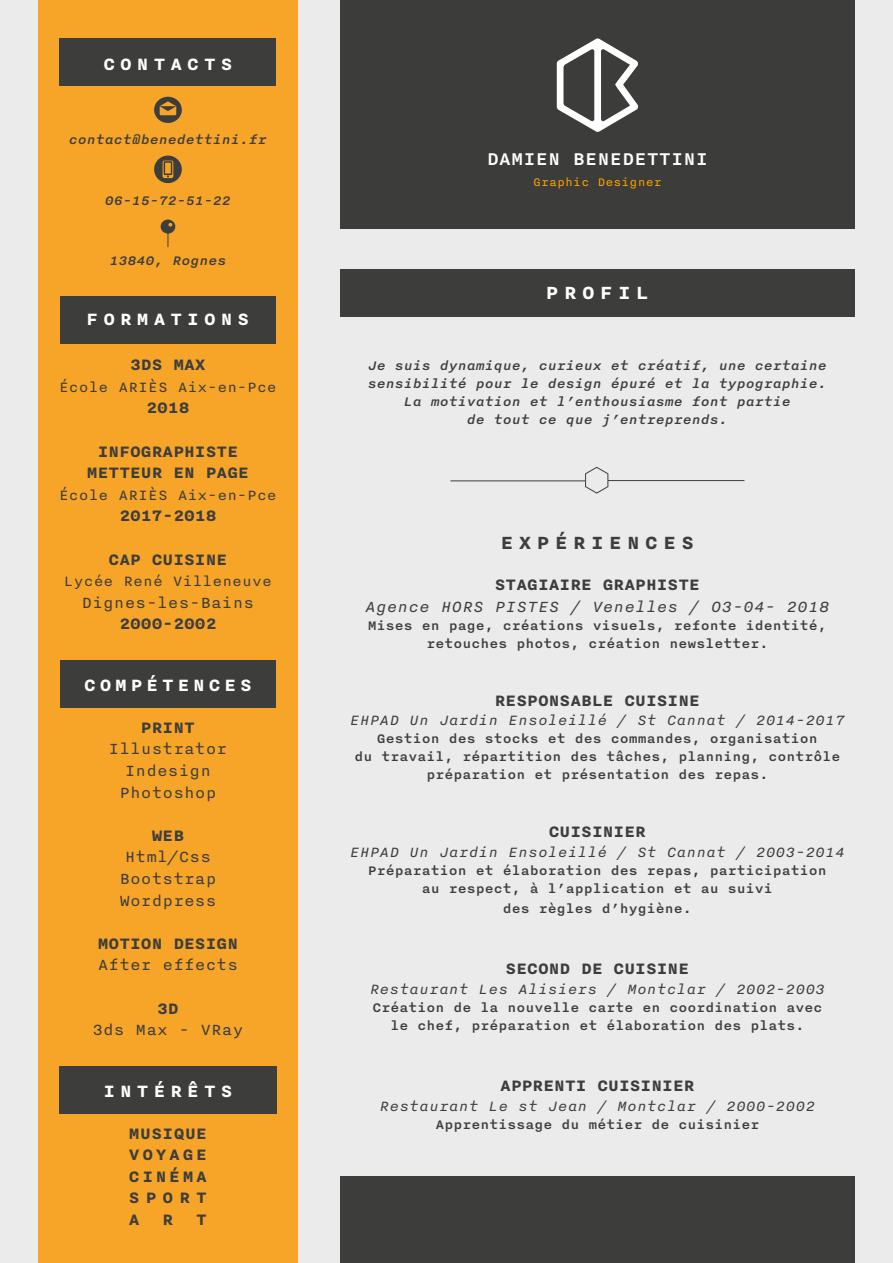
<style>
.page{position:relative;width:893px;height:1263px;background:#ebebeb}
.page>*{position:absolute;margin:0;border:0;box-sizing:border-box;transform-origin:0 0}
.t1{font:700 21px "Nitti";letter-spacing:.26em;color:#3d3d3c}
.t2{font:700 21px "Nitti";letter-spacing:.26em;color:#fff}
.t3{font:500 20.55px "Nitti";color:#fff}
.t4{font:700 19.5px "Nitti";letter-spacing:.26em;color:#fff}
.t5{font:700 19.5px "Nitti";letter-spacing:.2em;color:#fff}
.t6{font:700 18px "Nitti";color:#3d3d3c}
.t7{font:18px "Nitti";color:#3d3d3c}
.t8{font:italic 18px "Nitti";color:#3d3d3c}
.t9{font:700 18px "Nitti";letter-spacing:.025em;color:#3d3d3c}
.t10{font:italic 16.5px "Nitti";color:#3d3d3c}
.t11{font:16.5px "Nitti";color:#3d3d3c}
.t12{font:500 15px/18px "Nitti";color:#3d3d3c;text-align:center}
.t13{font:italic 500 15px/18px "Nitti";color:#3d3d3c;text-align:center}
.t14{font:13.35px "Nitti";color:#f7a400}
</style>
<div class="page">
<div style="left:340px;top:0;width:515px;height:228px;background:#3c3c3b"></div>
<div style="left:38px;top:0;width:260px;height:1263px;background:#f7a528"></div>
<svg style="left:557px;top:39px;width:82px;height:93px"></svg>
<svg style="left:161px;top:220px;width:14px;height:27px"></svg>
<svg style="left:154px;top:97px;width:28px;height:26px"></svg>
<svg style="left:154px;top:156px;width:28px;height:27px"></svg>
<div style="left:60px;top:38px;width:216px;height:48px;background:#3d3d3c"></div>
<div style="left:60px;top:296px;width:216px;height:48px;background:#3d3d3c"></div>
<div style="left:60px;top:660px;width:216px;height:48px;background:#3d3d3c"></div>
<div style="left:59px;top:1066px;width:218px;height:48px;background:#3d3d3c"></div>
<div style="left:340px;top:269px;width:515px;height:48px;background:#3d3d3c"></div>
<hr style="left:608px;top:480px;width:136px;height:1px;background:#3d3d3c">
<hr style="left:450px;top:480px;width:135px;height:1px;background:#3d3d3c">
<svg style="left:584px;top:466px;width:25px;height:28px"></svg>
<div style="left:340px;top:1176px;width:515px;height:87px;background:#3d3d3c"></div>
<p class="t4" style="left:103px;top:52px;width:131px">CONTACTS</p>
<p class="t13" style="left:69px;top:130px;width:200px">contact@benedettini.fr</p>
<p class="t13" style="left:105px;top:191px;width:127px">06-15-72-51-22</p>
<p class="t13" style="left:109px;top:251px;width:118px">13840, Rognes</p>
<p class="t4" style="left:87px;top:308px;width:164px">FORMATIONS</p>
<p class="t6" style="left:130px;top:354px;width:77px">3DS MAX</p>
<p class="t11" style="left:59px;top:377px;width:219px">École ARIÈS Aix-en-Pce</p>
<p class="t6" style="left:146px;top:397px;width:45px">2018</p>
<p class="t6" style="left:98px;top:440px;width:142px">INFOGRAPHISTE</p>
<p class="t6" style="left:87px;top:462px;width:164px">METTEUR EN PAGE</p>
<p class="t11" style="left:59px;top:485px;width:219px">École ARIÈS Aix-en-Pce</p>
<p class="t6" style="left:119px;top:505px;width:99px">2017-2018</p>
<p class="t6" style="left:109px;top:548px;width:120px">CAP CUISINE</p>
<p class="t11" style="left:64px;top:572px;width:209px">Lycée René Villeneuve</p>
<p class="t7" style="left:82px;top:592px;width:174px">Dignes-les-Bains</p>
<p class="t6" style="left:119px;top:613px;width:99px">2000-2002</p>
<p class="t5" style="left:84px;top:673px;width:169px">COMPÉTENCES</p>
<p class="t6" style="left:141px;top:717px;width:55px">PRINT</p>
<p class="t7" style="left:109px;top:739px;width:120px">Illustrator</p>
<p class="t7" style="left:125px;top:760px;width:88px">Indesign</p>
<p class="t7" style="left:119px;top:782px;width:99px">Photoshop</p>
<p class="t6" style="left:152px;top:825px;width:34px">WEB</p>
<p class="t7" style="left:125px;top:847px;width:88px">Html/Css</p>
<p class="t7" style="left:119px;top:868px;width:99px">Bootstrap</p>
<p class="t7" style="left:119px;top:890px;width:99px">Wordpress</p>
<p class="t6" style="left:98px;top:933px;width:142px">MOTION DESIGN</p>
<p class="t7" style="left:98px;top:955px;width:142px">After effects</p>
<p class="t6" style="left:157px;top:997px;width:23px">3D</p>
<p class="t7" style="left:92px;top:1019px;width:153px">3ds Max - VRay</p>
<p class="t4" style="left:103px;top:1079px;width:131px">INTÉRÊTS</p>
<p class="t9" style="left:129px;top:1122px;width:80px">MUSIQUE</p>
<p class="t6" style="left:129px;top:1144px;width:80px">VOYAGE</p>
<p class="t6" style="left:129px;top:1166px;width:80px">CINÉMA</p>
<p class="t6" style="left:129px;top:1187px;width:80px">SPORT</p>
<p class="t6" style="left:129px;top:1209px;width:12px">A</p>
<p class="t6" style="left:163px;top:1209px;width:12px">R</p>
<p class="t6" style="left:196px;top:1209px;width:12px">T</p>
<h2 class="t3" style="left:487px;top:146px;width:223px">DAMIEN BENEDETTINI</h2>
<p class="t14" style="left:533px;top:175px;width:130px">Graphic Designer</p>
<p class="t2" style="left:546px;top:280px;width:104px">PROFIL</p>
<p class="t13" style="left:368px;top:356px;width:461px">Je suis dynamique, curieux et créatif, une certaine</p>
<p class="t13" style="left:368px;top:374px;width:461px">sensibilité pour le design épuré et la typographie.</p>
<p class="t13" style="left:404px;top:392px;width:389px">La motivation et l’enthousiasme font partie de tout ce que j’entreprends.</p>
<p class="t1" style="left:501px;top:530px;width:195px">EXPÉRIENCES</p>
<p class="t6" style="left:495px;top:574px;width:207px">STAGIAIRE GRAPHISTE</p>
<p class="t8" style="left:365px;top:596px;width:466px">Agence HORS PISTES / Venelles / O3-04- 2018</p>
<p class="t12" style="left:368px;top:616px;width:461px">Mises en page, créations visuels, refonte identité,</p>
<p class="t12" style="left:426px;top:634px;width:344px">retouches photos, création newsletter.</p>
<p class="t6" style="left:495px;top:690px;width:207px">RESPONSABLE CUISINE</p>
<p class="t10" style="left:350px;top:711px;width:497px">EHPAD Un Jardin Ensoleillé / St Cannat / 2014-2017</p>
<p class="t12" style="left:354px;top:730px;width:488px">Gestion des stocks et des commandes, organisation<br>du travail, répartition des tâches, planning, contrôle</p>
<p class="t12" style="left:426px;top:766px;width:344px">préparation et présentation des repas.</p>
<p class="t6" style="left:549px;top:821px;width:99px">CUISINIER</p>
<p class="t10" style="left:350px;top:842px;width:497px">EHPAD Un Jardin Ensoleillé / St Cannat / 2003-2014</p>
<p class="t12" style="left:368px;top:861px;width:461px">Préparation et élaboration des repas, participation au respect, à l’application et au suivi</p>
<p class="t12" style="left:503px;top:899px;width:190px">des règles d’hygiène.</p>
<p class="t6" style="left:506px;top:958px;width:185px">SECOND DE CUISINE</p>
<p class="t10" style="left:370px;top:979px;width:457px">Restaurant Les Alisiers / Montclar / 2002-2003</p>
<p class="t12" style="left:372px;top:998px;width:452px">Création de la nouvelle carte en coordination avec le chef, préparation et élaboration des plats.</p>
<p class="t6" style="left:500px;top:1075px;width:196px">APPRENTI CUISINIER</p>
<p class="t10" style="left:380px;top:1096px;width:437px">Restaurant Le st Jean / Montclar / 2000-2002</p>
<p class="t12" style="left:435px;top:1115px;width:326px">Apprentissage du métier de cuisinier</p>
</div>
